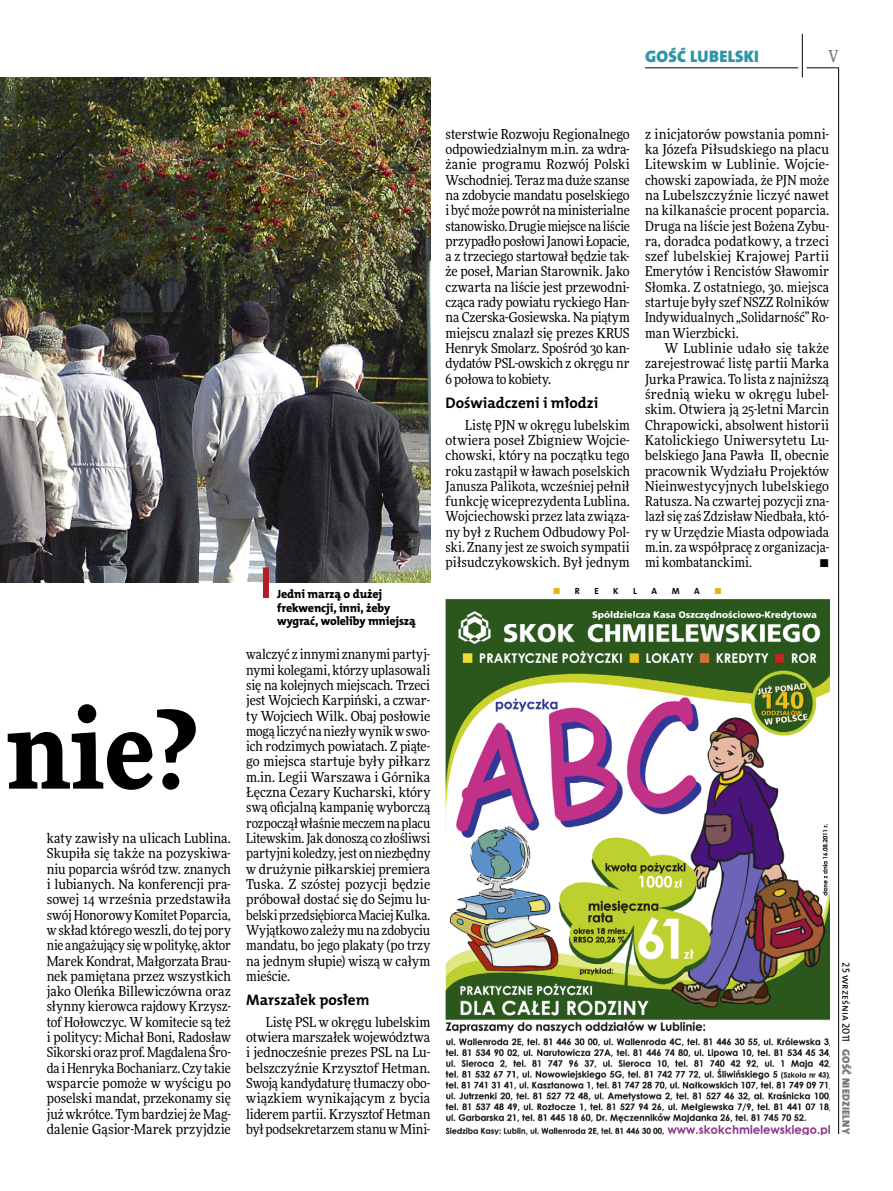
<style>
.page{position:relative;width:893px;height:1191px;background:#fff}
.page>*{position:absolute;margin:0;border:0;box-sizing:border-box;transform-origin:0 0}
.t1{font:900 108px "Freeday Narrow";color:#000}
.t2{font:16.65px "The Mix HP9 Blk";letter-spacing:.02em;color:#2f95a8}
.t3{font:500 16.5px "Freeday Narrow";color:#777778;scale:.9 1}
.t4{font:15.3px "The Mix HP7 Bld";color:#000}
.t5{font:13.65px/15.3px "Freeday Narrow News";color:#000;text-align:justify}
.t6{font:12px/13.5px "The Mix HP8 Ex Bld";letter-spacing:-.01em;color:#000}
.t7{font:10.5px "The Mix HP9 Blk";letter-spacing:.025em;color:#777778}
.t8{font:10.5px "The Mix HP5 Plain";color:#000}
.t9{font:9px "The Mix HP7 Bld";color:#000}
.t10{font:9px "The Mix HP7 Bld";color:#e3b816}
.s1{color:#000}
</style>
<div class="page">
<hr style="left:806px;top:68px;width:33px;height:1px;background:#000">
<hr style="left:645px;top:68px;width:153px;height:1px;background:#000">
<hr style="left:838px;top:68px;width:1px;height:1066px;background:#000">
<hr style="left:802px;top:34px;width:1px;height:43px;background:#000">
<img style="left:446px;top:599px;width:383px;height:535px">
<img style="left:0;top:77px;width:430px;height:506px">
<div style="left:263px;top:567px;width:6px;height:31px;background:#b51b24"></div>
<p class="t2" style="left:645px;top:46px;width:115px">GOŚĆ LUBELSKI</p>
<p class="t3" style="left:828px;top:46px;width:13px">V</p>
<h1 class="t1" style="left:6px;top:679px;width:193px">nie?</h1>
<p class="t5" style="left:47px;top:830px;width:186px">katy zawisły na ulicach Lublina.<br>Skupiła się także na pozyskiwa&shy;niu poparcia wśród tzw. znanych i lubianych. Na konferencji pra&shy;sowej 14 września przedstawiła swój Honorowy Komitet Poparcia, w skład którego weszli, do tej pory nie angażujący się w politykę, aktor Marek Kondrat, Małgorzata Brau&shy;nek pamiętana przez wszystkich jako Oleńka Billewiczówna oraz słynny kierowca rajdowy Krzysz&shy;tof Hołowczyc. W komitecie są też i politycy: Michał Boni, Radosław Sikorski oraz prof. Magdalena Śro&shy;da i Henryka Bochaniarz. Czy takie wsparcie pomoże w wyścigu po poselski mandat, przekonamy się już wkrótce. Tym bardziej że Mag&shy;dalenie Gąsior-Marek przyjdzie</p>
<p class="t6" style="left:277px;top:587px;width:140px">Jedni marzą o dużej frekwencji, inni, żeby wygrać, woleliby mniejszą</p>
<p class="t5" style="left:246px;top:646px;width:186px">walczyć z innymi znanymi partyj&shy;nymi kolegami, którzy uplasowali się na kolejnych miejscach. Trzeci jest Wojciech Karpiński, a czwar&shy;ty Wojciech Wilk. Obaj posłowie mogą liczyć na niezły wynik w swo&shy;ich rodzimych powiatach. Z piąte&shy;go miejsca startuje były piłkarz m.in. Legii Warszawa i Górnika Łęczna Cezary Kucharski, który swą oficjalną kampanię wyborczą rozpoczął właśnie meczem na placu Litewskim. Jak donoszą co złośliwsi partyjni koledzy, jest on niezbędny w drużynie piłkarskiej premiera Tuska. Z szóstej pozycji będzie próbował dostać się do Sejmu lu&shy;belski przedsiębiorca Maciej Kulka.<br>Wyjątkowo zależy mu na zdobyciu mandatu, bo jego plakaty (po trzy na jednym słupie) wiszą w całym mieście.</p>
<p class="t4" style="left:246px;top:990px;width:125px">Marszałek posłem</p>
<p class="t5" style="left:246px;top:1014px;width:186px;text-indent:20px">Listę PSL w okręgu lubelskim otwiera marszałek województwa i jednocześnie prezes PSL na Lu&shy;belszczyźnie Krzysztof Hetman.<br>Swoją kandydaturę tłumaczy obo&shy;wiązkiem wynikającym z bycia liderem partii. Krzysztof Hetman był podsekretarzem stanu w Mini-</p>
<p class="t5" style="left:446px;top:126px;width:186px">sterstwie Rozwoju Regionalnego odpowiedzialnym m.in. za wdra&shy;żanie programu Rozwój Polski Wschodniej. Teraz ma duże szanse na zdobycie mandatu poselskiego i być może powrót na ministerialne stanowisko. Drugie miejsce na liście przypadło posłowi Janowi Łopacie, a z trzeciego startował będzie tak&shy;że poseł, Marian Starownik. Jako czwarta na liście jest przewodni&shy;cząca rady powiatu ryckiego Han&shy;na Czerska-Gosiewska. Na piątym miejscu znalazł się prezes KRUS Henryk Smolarz. Spośród 30 kan&shy;dydatów PSL-owskich z okręgu nr 6 połowa to kobiety.</p>
<p class="t4" style="left:446px;top:393px;width:154px">Doświadczeni i młodzi</p>
<p class="t5" style="left:446px;top:417px;width:186px;text-indent:20px">Listę PJN w okręgu lubelskim otwiera poseł Zbigniew Wojcie&shy;chowski, który na początku tego roku zastąpił w ławach poselskich Janusza Palikota, wcześniej pełnił funkcję wiceprezydenta Lublina.<br>Wojciechowski przez lata związa&shy;ny był z Ruchem Odbudowy Pol&shy;ski. Znany jest ze swoich sympatii piłsudczykowskich. Był jednym</p>
<p class="t5" style="left:645px;top:126px;width:186px">z inicjatorów powstania pomni&shy;ka Józefa Piłsudskiego na placu Litewskim w Lublinie. Wojcie&shy;chowski zapowiada, że PJN może na Lubelszczyźnie liczyć nawet na kilkanaście procent poparcia.<br>Druga na liście jest Bożena Zybu&shy;ra, doradca podatkowy, a trzeci szef lubelskiej Krajowej Partii Emerytów i Rencistów Sławomir Słomka. Z ostatniego, 30. miejsca startuje były szef NSZZ Rolników Indywidualnych „Solidarność” Ro&shy;man Wierzbicki.</p>
<p class="t5" style="left:645px;top:340px;width:186px;text-indent:20px">W Lublinie udało się także zarejestrować listę partii Marka Jurka Prawica. To lista z najniższą średnią wieku w okręgu lubel&shy;skim. Otwiera ją 25-letni Marcin Chrapowicki, absolwent historii Katolickiego Uniwersytetu Lu&shy;belskiego Jana Pawła II, obecnie pracownik Wydziału Projektów Nieinwestycyjnych lubelskiego Ratusza. Na czwartej pozycji zna&shy;lazł się zaś Zdzisław Niedbała, któ&shy;ry w Urzędzie Miasta odpowiada m.in. za współpracę z organizacja&shy;mi kombatanckimi.</p>
<p class="t5" style="left:819px;top:555px;width:11px">•</p>
<p class="t10" style="left:553px;top:585px;width:29px">■ <span class="s1">r</span></p>
<p class="t9" style="left:594px;top:585px;width:6px">e</p>
<p class="t9" style="left:613px;top:585px;width:6px">k</p>
<p class="t9" style="left:633px;top:585px;width:5px">l</p>
<p class="t9" style="left:651px;top:585px;width:7px">a</p>
<p class="t9" style="left:672px;top:585px;width:9px">m</p>
<p class="t9" style="left:694px;top:585px;width:7px">a</p>
<p class="t10" style="left:714px;top:585px;width:9px">■</p>
<p class="t8" style="left:853px;top:962px;width:82px;rotate:90deg">25 września 2011</p>
<p class="t7" style="left:853px;top:1049px;width:86px;rotate:90deg">GOŚĆ NIEDZIELNY</p>
</div>
